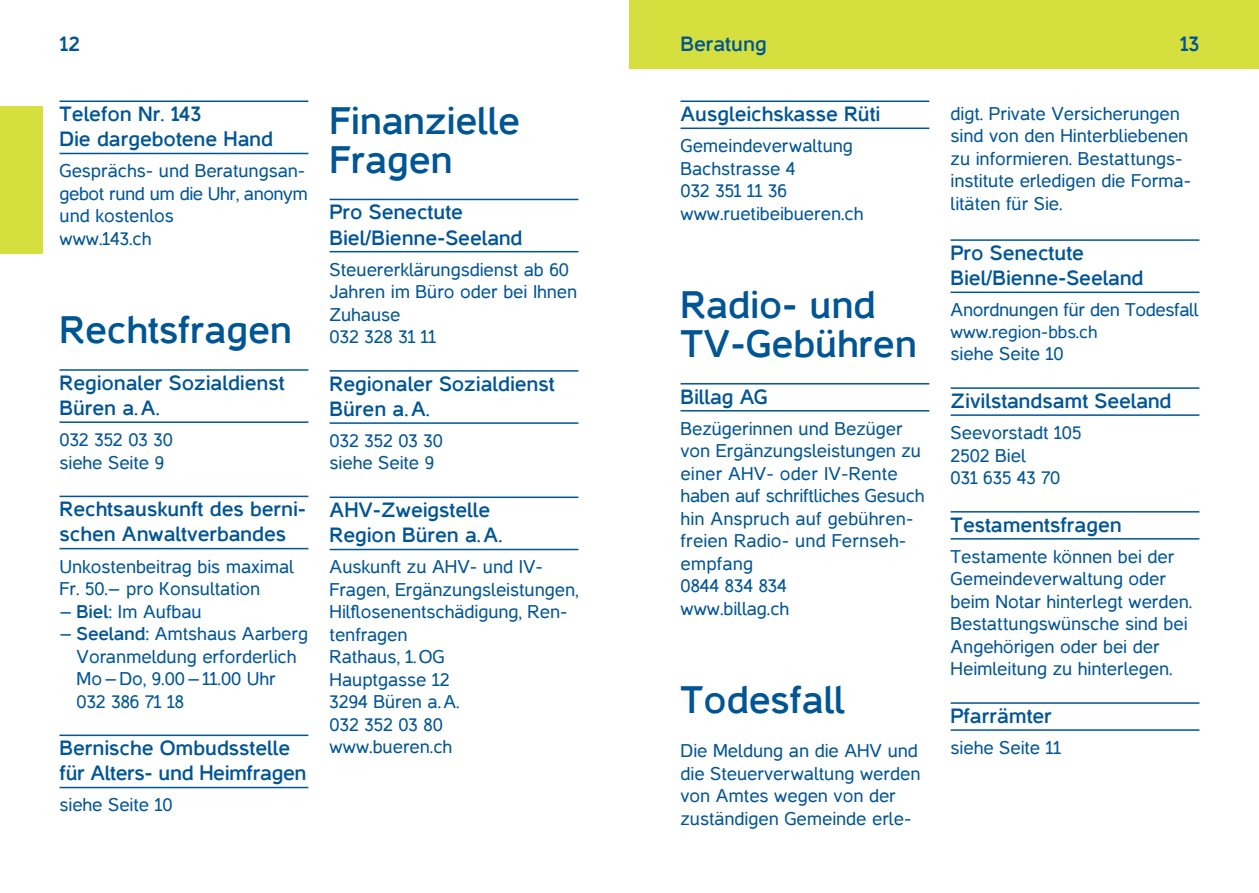
<style>
.page{position:relative;width:1259px;height:893px;background:#fff}
.page>*{position:absolute;margin:0;border:0;box-sizing:border-box;transform-origin:0 0}
.t1{font:700 39px/39px "Casper";color:#005595}
.t2{font:700 21px/25.2px "Casper";color:#005595}
.t3{font:18.75px/22.5px "Casper";color:#005595}
.t4{font:18px "Casper";color:#005595}
.s1{font-weight:700}
</style>
<div class="page">
<div style="left:629px;top:0;width:630px;height:68px;background:#d5df3e"></div>
<hr style="left:60px;top:101px;width:248px;height:1px;background:#005595">
<hr style="left:60px;top:153px;width:248px;height:1px;background:#005595">
<hr style="left:60px;top:369px;width:248px;height:2px;background:#005595">
<hr style="left:60px;top:421px;width:248px;height:2px;background:#005595">
<hr style="left:60px;top:496px;width:248px;height:1px;background:#005595">
<hr style="left:60px;top:548px;width:248px;height:1px;background:#005595">
<hr style="left:60px;top:735px;width:248px;height:1px;background:#005595">
<hr style="left:60px;top:787px;width:248px;height:1px;background:#005595">
<hr style="left:330px;top:199px;width:248px;height:1px;background:#005595">
<hr style="left:330px;top:251px;width:248px;height:1px;background:#005595">
<hr style="left:330px;top:370px;width:248px;height:2px;background:#005595">
<hr style="left:330px;top:422px;width:248px;height:2px;background:#005595">
<hr style="left:330px;top:497px;width:248px;height:1px;background:#005595">
<hr style="left:330px;top:549px;width:248px;height:1px;background:#005595">
<div style="left:0;top:106px;width:43px;height:148px;background:#d5df3e"></div>
<hr style="left:680px;top:101px;width:249px;height:1px;background:#005595">
<hr style="left:680px;top:128px;width:249px;height:1px;background:#005595">
<hr style="left:680px;top:383px;width:249px;height:2px;background:#005595">
<hr style="left:680px;top:410px;width:249px;height:2px;background:#005595">
<hr style="left:950px;top:239px;width:249px;height:2px;background:#005595">
<hr style="left:950px;top:292px;width:249px;height:1px;background:#005595">
<hr style="left:950px;top:387px;width:249px;height:2px;background:#005595">
<hr style="left:950px;top:414px;width:249px;height:2px;background:#005595">
<hr style="left:950px;top:511px;width:249px;height:2px;background:#005595">
<hr style="left:950px;top:538px;width:249px;height:2px;background:#005595">
<hr style="left:950px;top:702px;width:249px;height:2px;background:#005595">
<hr style="left:950px;top:729px;width:249px;height:2px;background:#005595">
<p class="t2" style="left:60px;top:31px;width:22px">12</p>
<p class="t2" style="left:680px;top:31px;width:88px">Beratung</p>
<p class="t2" style="left:1179px;top:31px;width:21px">13</p>
<p class="t2" style="left:60px;top:102px;width:215px">Telefon Nr. 143<br>Die dargebotene Hand</p>
<p class="t3" style="left:60px;top:160px;width:250px">Gesprächs- und Beratungsan&shy;gebot rund um die Uhr, anonym und kostenlos<br>www.143.ch</p>
<h1 class="t1" style="left:60px;top:311px;width:234px">Rechtsfragen</h1>
<p class="t2" style="left:60px;top:370px;width:226px">Regionaler Sozialdienst<br>Büren a.A.</p>
<p class="t3" style="left:60px;top:428px;width:115px">032 352 03 30 siehe Seite 9</p>
<p class="t2" style="left:60px;top:497px;width:248px">Rechtsauskunft des berni&shy;schen Anwaltverbandes</p>
<p class="t3" style="left:60px;top:555px;width:236px">Unkostenbeitrag bis maximal<br>Fr. 50.– pro Konsultation</p>
<p class="t3" style="left:60px;top:600px;width:144px"><span class="s1">– Biel:</span> Im Aufbau</p>
<p class="t3" style="left:77px;top:622px;width:233px;text-indent:-17px"><span class="s1">– Seeland:</span> Amtshaus Aarberg<br>Voranmeldung erforderlich<br>Mo–Do, 9.00–11.00 Uhr<br>032 386 71 18</p>
<p class="t2" style="left:60px;top:736px;width:248px">Bernische Ombudsstelle für Alters- und Heimfragen</p>
<p class="t3" style="left:60px;top:794px;width:114px">siehe Seite 10</p>
<h1 class="t1" style="left:330px;top:101px;width:192px">Finanzielle<br>Fragen</h1>
<p class="t2" style="left:330px;top:200px;width:194px">Pro Senectute<br>Biel/Bienne-Seeland</p>
<p class="t3" style="left:330px;top:258px;width:249px">Steuererklärungsdienst ab 60<br>Jahren im Büro oder bei Ihnen<br>Zuhause<br>032 328 31 11</p>
<p class="t2" style="left:330px;top:371px;width:226px">Regionaler Sozialdienst<br>Büren a.A.</p>
<p class="t3" style="left:330px;top:429px;width:115px">032 352 03 30 siehe Seite 9</p>
<p class="t2" style="left:330px;top:498px;width:174px">AHV-Zweigstelle<br>Region Büren a.A.</p>
<p class="t3" style="left:330px;top:556px;width:250px">Auskunft zu AHV- und IV-<br>Fragen, Ergänzungsleistungen,<br>Hilflosenentschädigung, Ren&shy;tenfragen<br>Rathaus, 1.OG<br>Hauptgasse 12<br>3294 Büren a.A.<br>032 352 03 80<br>www.bueren.ch</p>
<p class="t2" style="left:680px;top:102px;width:201px">Ausgleichskasse Rüti</p>
<p class="t3" style="left:680px;top:135px;width:184px">Gemeindeverwaltung<br>Bachstrasse 4<br>032 351 11 36 www.ruetibeibueren.ch</p>
<h1 class="t1" style="left:680px;top:286px;width:238px">Radio- und<br>TV-Gebühren</h1>
<p class="t2" style="left:680px;top:384px;width:89px">Billag AG</p>
<p class="t3" style="left:680px;top:417px;width:245px">Bezügerinnen und Bezüger von Ergänzungsleistungen zu einer AHV- oder IV-Rente haben auf schriftliches Gesuch hin Anspruch auf gebühren&shy;freien Radio- und Fernseh&shy;empfang<br>0844 834 834<br>www.billag.ch</p>
<h1 class="t1" style="left:680px;top:681px;width:165px">Todesfall</h1>
<p class="t3" style="left:680px;top:739px;width:241px">Die Meldung an die AHV und die Steuerverwaltung werden von Amtes wegen von der zuständigen Gemeinde erle-</p>
<p class="t3" style="left:950px;top:102px;width:242px">digt. Private Versicherungen sind von den Hinterbliebenen zu informieren. Bestattungs&shy;institute erledigen die Forma&shy;litäten für Sie.</p>
<p class="t2" style="left:950px;top:240px;width:194px">Pro Senectute<br>Biel/Bienne-Seeland</p>
<p class="t3" style="left:950px;top:299px;width:249px">Anordnungen für den Todesfall</p>
<p class="t4" style="left:950px;top:322px;width:148px">www.region-bbs.ch</p>
<p class="t3" style="left:950px;top:343px;width:114px">siehe Seite 10</p>
<p class="t2" style="left:950px;top:388px;width:222px">Zivilstandsamt Seeland</p>
<p class="t3" style="left:950px;top:421px;width:132px">Seevorstadt 105<br>2502 Biel<br>031 635 43 70</p>
<p class="t2" style="left:950px;top:512px;width:172px">Testamentsfragen</p>
<p class="t3" style="left:950px;top:545px;width:243px">Testamente können bei der<br>Gemeindeverwaltung oder beim Notar hinterlegt werden.<br>Bestattungswünsche sind bei<br>Angehörigen oder bei der<br>Heimleitung zu hinterlegen.</p>
<p class="t2" style="left:950px;top:703px;width:103px">Pfarrämter</p>
<p class="t3" style="left:950px;top:736px;width:112px">siehe Seite 11</p>
</div>
